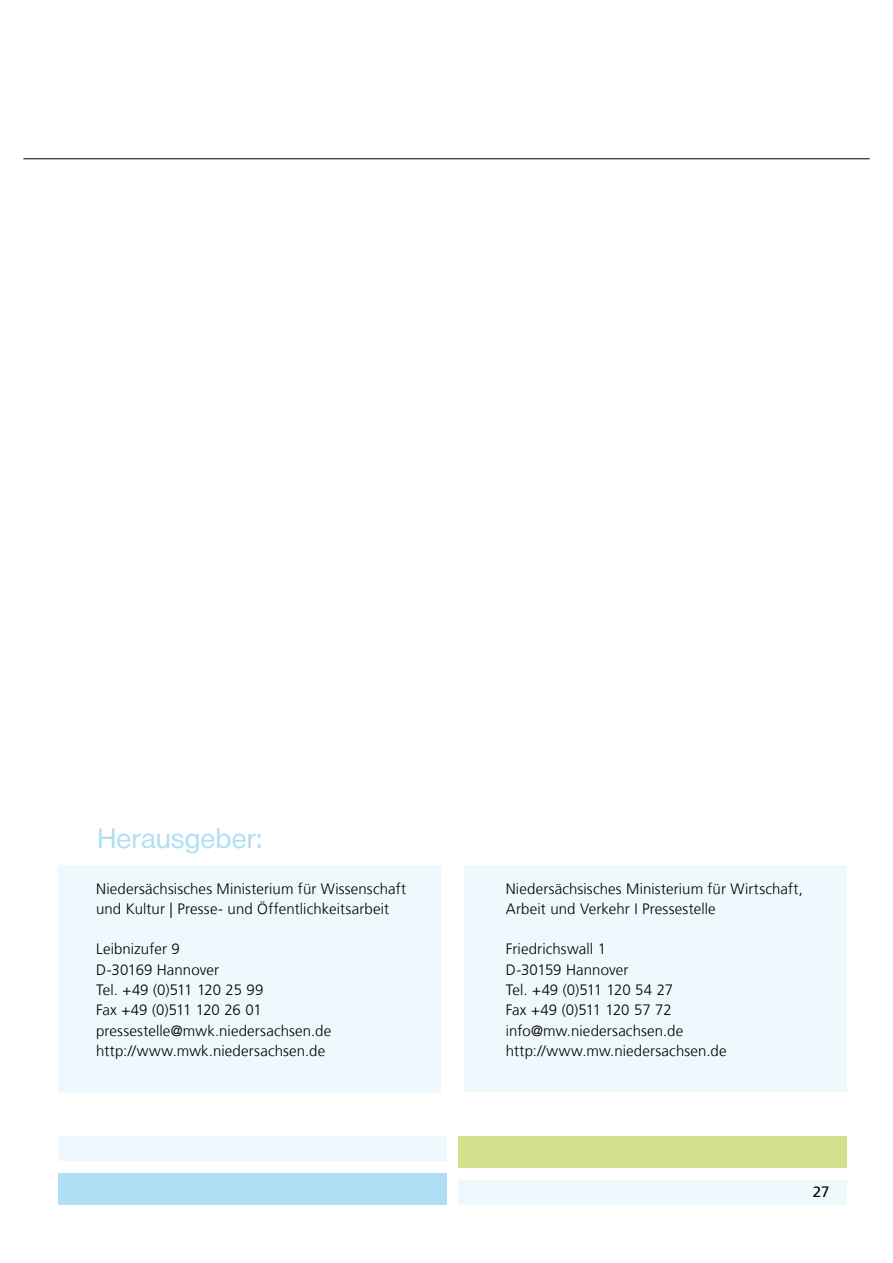
<style>
.page{position:relative;width:893px;height:1263px;background:#fff}
.page>*{position:absolute;margin:0;border:0;box-sizing:border-box;transform-origin:0 0}
.t1{font:500 27px "Olnova";letter-spacing:.005em;color:#b0dff5}
.t2{font:300 15px/20.2px "NDS Frutiger";letter-spacing:.01em;color:#000}
.t3{font:15px "NDS Frutiger";color:#000}
</style>
<div class="page">
<div style="left:458px;top:1180px;width:388px;height:24px;background:#eff8fd"></div>
<div style="left:458px;top:1136px;width:388px;height:32px;background:#d5e08e"></div>
<div style="left:58px;top:1136px;width:388px;height:25px;background:#eff8fd"></div>
<div style="left:58px;top:1173px;width:388px;height:31px;background:#b0dff5"></div>
<hr style="left:23px;top:158px;width:847px;height:1px;background:#000">
<div style="left:464px;top:865px;width:382px;height:227px;background:#eff8fd"></div>
<div style="left:58px;top:865px;width:383px;height:227px;background:#eff8fd"></div>
<h1 class="t1" style="left:98px;top:822px;width:165px">Herausgeber:</h1>
<p class="t2" style="left:96px;top:878px;width:312px">Niedersächsisches Ministerium für Wissenschaft und Kultur | Presse- und Öffentlichkeitsarbeit</p>
<p class="t2" style="left:96px;top:939px;width:237px">Leibnizufer 9<br>D-30169 Hannover<br>Tel. +49 (0)511 120 25 99<br>Fax +49 (0)511 120 26 01 pressestelle@mwk.niedersachsen.de http://www.mwk.niedersachsen.de</p>
<p class="t2" style="left:506px;top:878px;width:299px">Niedersächsisches Ministerium für Wirtschaft,<br>Arbeit und Verkehr I Pressestelle</p>
<p class="t2" style="left:506px;top:939px;width:222px">Friedrichswall 1<br>D-30159 Hannover<br>Tel. +49 (0)511 120 54 27<br>Fax +49 (0)511 120 57 72 info@mw.niedersachsen.de http://www.mw.niedersachsen.de</p>
<p class="t3" style="left:813px;top:1183px;width:18px">27</p>
</div>
